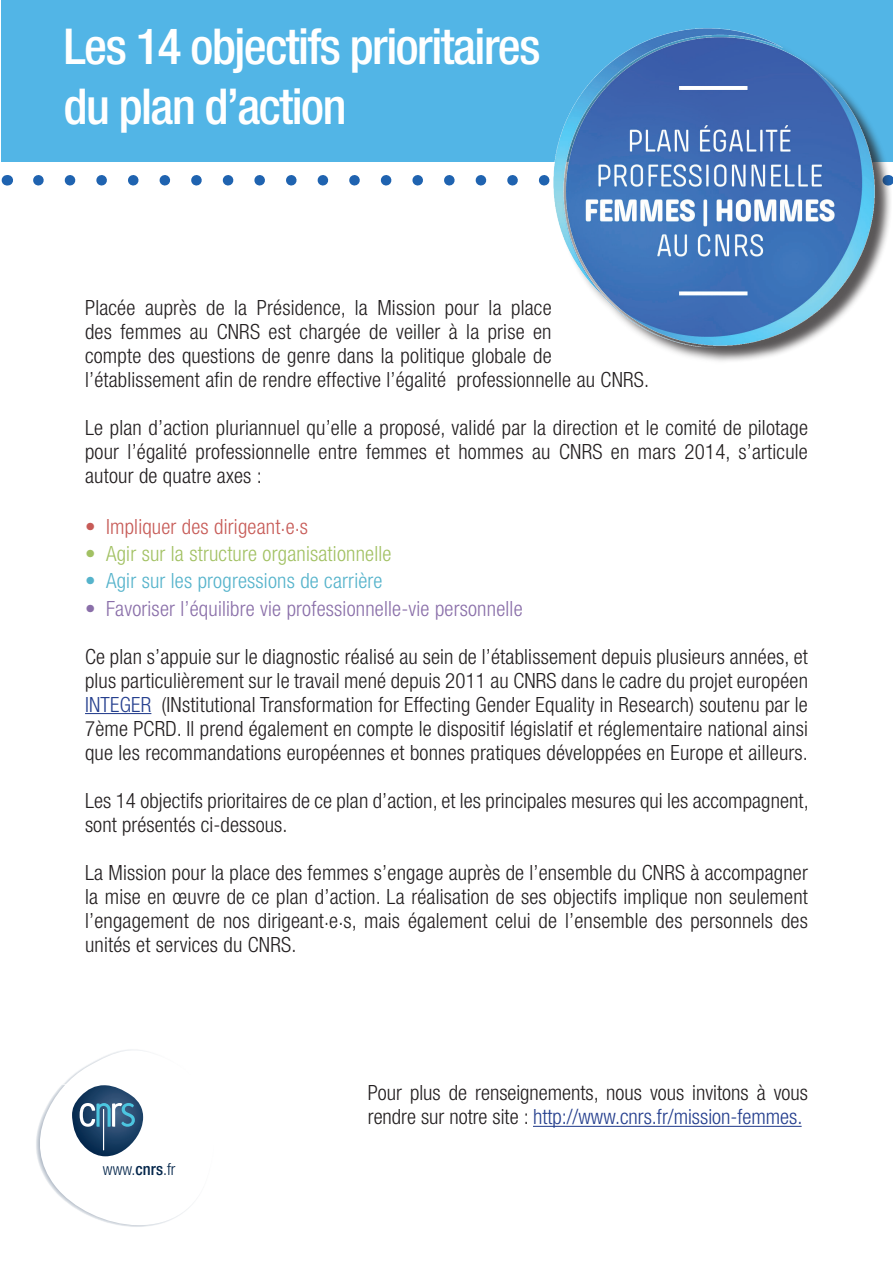
<style>
.page{position:relative;width:893px;height:1263px;background:#fff}
.page>*{position:absolute;margin:0;border:0;box-sizing:border-box;transform-origin:0 0}
.t1{font:500 condensed 49.5px/60px "Helvetica Neue LT Std";letter-spacing:-.03em;color:#fff}
.t2{font:300 condensed 21px/24px "Helvetica Neue LT Std";letter-spacing:.01em;color:#231f20}
.t3{font:300 condensed 21px "Helvetica Neue LT Std";letter-spacing:.01em;color:#8a6fa9}
.t4{font:300 condensed 21px "Helvetica Neue LT Std";letter-spacing:.01em;color:#a2c163}
.t5{font:300 condensed 21px "Helvetica Neue LT Std";letter-spacing:.01em;color:#55b3cb}
.t6{font:300 condensed 21px "Helvetica Neue LT Std";letter-spacing:.01em;color:#c75b57}
.t7{font:300 condensed 16.5px "Helvetica Neue LT Std";color:#04264b}
.s1{color:#253f8e}
.s2{font-weight:500}
</style>
<div class="page">
<hr style="left:85px;top:713px;width:66px;height:1px;background:#253f8e">
<svg style="left:38px;top:175px;width:512px;height:10px"></svg>
<div style="left:1px;top:1px;width:891px;height:161px;background:#52b5e6"></div>
<svg style="left:36px;top:1049px;width:154px;height:176px"></svg>
<hr style="left:103px;top:1109px;width:1px;height:41px;background:#fff">
<hr style="left:533px;top:1126px;width:269px;height:1px;background:#253f8e">
<div style="left:556px;top:31px;width:336px;height:335px;background:#231f20;opacity:.75"></div>
<img style="left:553px;top:28px;width:323px;height:319px">
<h1 class="t1" style="left:64px;top:16px;width:478px">Les 14 objectifs prioritaires du plan d’action</h1>
<p class="t2" style="left:85px;top:296px;width:566px">Placée auprès de la Présidence, la Mission pour la place<br>des femmes au CNRS est chargée de veiller à la prise en<br>compte des questions de genre dans la politique globale de l’établissement afin de rendre effective l’égalité professionnelle au CNRS.</p>
<p class="t2" style="left:85px;top:416px;width:724px;text-align:justify">Le plan d’action pluriannuel qu’elle a proposé, validé par la direction et le comité de pilotage pour l’égalité professionnelle entre femmes et hommes au CNRS en mars 2014, s’articule autour de quatre axes :</p>
<p class="t6" style="left:85px;top:515px;width:224px">• Impliquer des dirigeant.e.s</p>
<p class="t4" style="left:85px;top:542px;width:308px">• Agir sur la structure organisationnelle</p>
<p class="t5" style="left:85px;top:569px;width:299px">• Agir sur les progressions de carrière</p>
<p class="t3" style="left:85px;top:596px;width:439px">• Favoriser l’équilibre vie professionnelle-vie personnelle</p>
<p class="t2" style="left:85px;top:644px;width:724px;text-align:justify">Ce plan s’appuie sur le diagnostic réalisé au sein de l’établissement depuis plusieurs années, et plus particulièrement sur le travail mené depuis 2011 au CNRS dans le cadre du projet européen <span class="s1">INTEGER</span> (INstitutional Transformation for Effecting Gender Equality in Research) soutenu par le 7ème PCRD. Il prend également en compte le dispositif législatif et réglementaire national ainsi que les recommandations européennes et bonnes pratiques développées en Europe et ailleurs.</p>
<p class="t2" style="left:85px;top:788px;width:725px">Les 14 objectifs prioritaires de ce plan d’action, et les principales mesures qui les accompagnent, sont présentés ci-dessous.</p>
<p class="t2" style="left:85px;top:860px;width:724px;text-align:justify">La Mission pour la place des femmes s’engage auprès de l’ensemble du CNRS à accompagner la mise en œuvre de ce plan d’action. La réalisation de ses objectifs implique non seulement l’engagement de nos dirigeant.e.s, mais également celui de l’ensemble des personnels des unités et services du CNRS.</p>
<p class="t7" style="left:103px;top:1160px;width:74px">www.<span class="s2">cnrs</span>.fr</p>
<p class="t2" style="left:368px;top:1081px;width:442px">Pour plus de renseignements, nous vous invitons à vous rendre sur notre site : <span class="s1">http://www.cnrs.fr/mission-femmes.</span></p>
</div>
